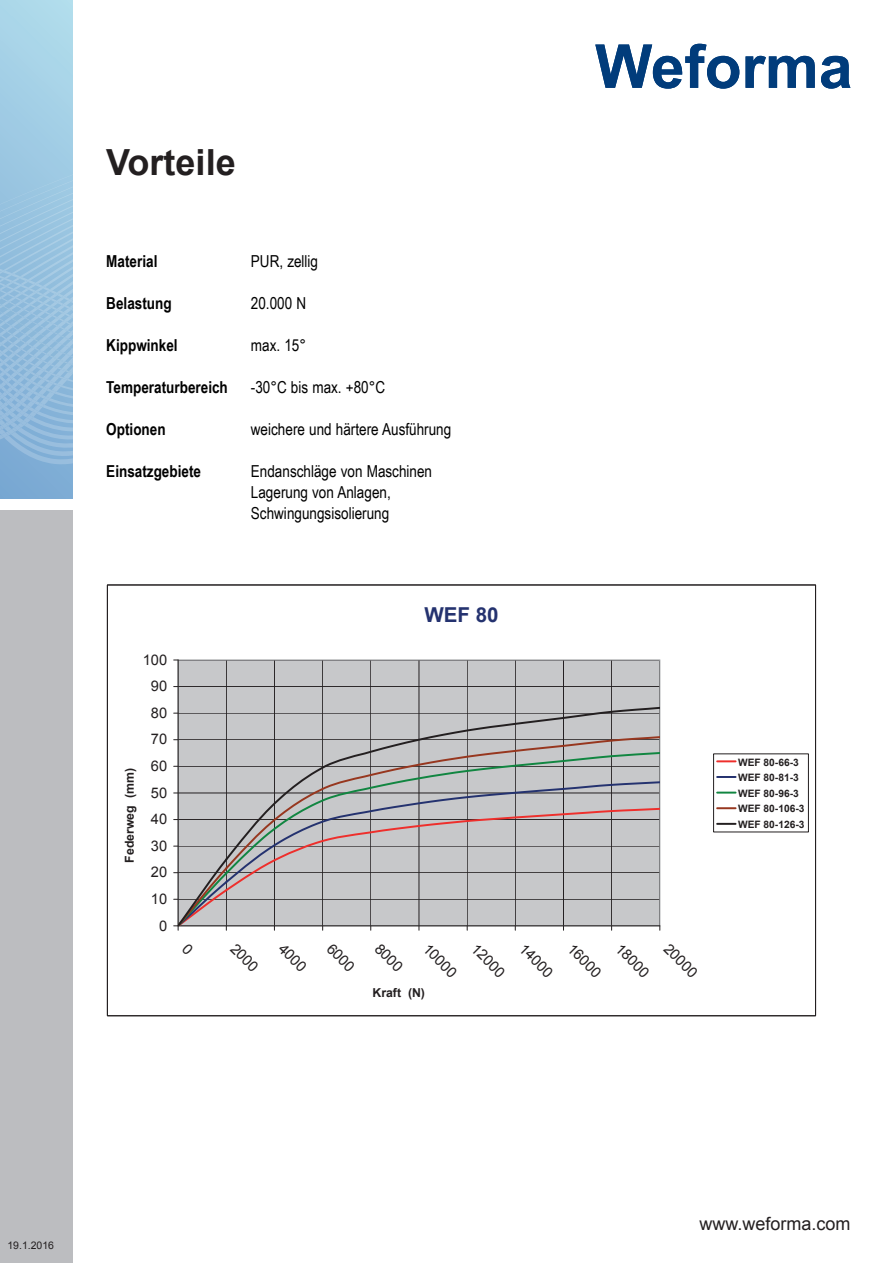
<style>
.page{position:relative;width:893px;height:1263px;background:#fff}
.page>*{position:absolute;margin:0;border:0;box-sizing:border-box;transform-origin:0 0}
.t1{font:700 36px "Arial";color:#231f20}
.t2{font:700 20.55px "Arial";color:#24326f}
.t3{font:18px "Arial";color:#231f20}
.t4{font:16.5px/21px "Arial Narrow";color:#000}
.t5{font:700 16.5px "Arial Narrow";color:#000}
.t6{font:14.7px "Arial";color:#231f20}
.t7{font:700 12.3px "Arial";color:#231f20}
.t8{font:10.5px "Arial";color:#231f20}
.t9{font:700 10.2px/15.6px "Arial";color:#231f20}
</style>
<div class="page">
<svg style="left:0;top:0;width:72px;height:499px;background:#9ecbe3"></svg>
<svg style="left:0;top:107px;width:72px;height:360px;background:#96c0de"></svg>
<div style="left:0;top:510px;width:72px;height:753px;background:#bcbdc0"></div>
<svg style="left:595px;top:44px;width:144px;height:45px"></svg>
<svg style="left:746px;top:56px;width:69px;height:32px"></svg>
<svg style="left:821px;top:56px;width:29px;height:33px"></svg>
<div style="left:178px;top:660px;width:482px;height:266px;background:#c7c8ca"></div>
<hr style="left:178px;top:766px;width:482px;height:1px;background:#231f20">
<hr style="left:178px;top:740px;width:482px;height:1px;background:#231f20">
<hr style="left:178px;top:713px;width:482px;height:1px;background:#231f20">
<hr style="left:178px;top:686px;width:482px;height:1px;background:#231f20">
<hr style="left:226px;top:660px;width:1px;height:266px;background:#231f20">
<hr style="left:274px;top:660px;width:1px;height:266px;background:#231f20">
<hr style="left:323px;top:660px;width:1px;height:266px;background:#231f20">
<hr style="left:371px;top:660px;width:1px;height:266px;background:#231f20">
<hr style="left:419px;top:660px;width:1px;height:266px;background:#231f20">
<hr style="left:467px;top:660px;width:1px;height:266px;background:#231f20">
<hr style="left:515px;top:660px;width:1px;height:266px;background:#231f20">
<hr style="left:563px;top:660px;width:1px;height:266px;background:#231f20">
<hr style="left:612px;top:660px;width:1px;height:266px;background:#231f20">
<hr style="left:660px;top:660px;width:1px;height:266px;background:#231f20">
<hr style="left:178px;top:660px;width:1px;height:266px;background:#231f20">
<svg style="left:614px;top:752px;width:46px;height:5px"></svg>
<svg style="left:614px;top:736px;width:46px;height:6px"></svg>
<svg style="left:174px;top:781px;width:487px;height:149px"></svg>
<svg style="left:224px;top:710px;width:390px;height:152px"></svg>
<svg style="left:610px;top:707px;width:50px;height:6px"></svg>
<svg style="left:717px;top:760px;width:19px;height:2px"></svg>
<svg style="left:717px;top:776px;width:19px;height:2px"></svg>
<svg style="left:717px;top:792px;width:19px;height:1px"></svg>
<svg style="left:717px;top:807px;width:19px;height:2px"></svg>
<svg style="left:717px;top:823px;width:19px;height:2px"></svg>
<h1 class="t1" style="left:106px;top:138px;width:131px">Vorteile</h1>
<p class="t5" style="left:106px;top:249px;width:53px">Material</p>
<p class="t4" style="left:251px;top:250px;width:69px">PUR, zellig</p>
<p class="t5" style="left:106px;top:291px;width:67px">Belastung</p>
<p class="t4" style="left:251px;top:292px;width:57px">20.000 N</p>
<p class="t5" style="left:106px;top:333px;width:73px">Kippwinkel</p>
<p class="t4" style="left:251px;top:334px;width:57px">max. 15°</p>
<p class="t5" style="left:106px;top:375px;width:123px">Temperaturbereich</p>
<p class="t4" style="left:251px;top:376px;width:136px">-30°C bis max. +80°C</p>
<p class="t5" style="left:106px;top:417px;width:61px">Optionen</p>
<p class="t4" style="left:251px;top:418px;width:202px">weichere und härtere Ausführung</p>
<p class="t5" style="left:106px;top:459px;width:96px">Einsatzgebiete</p>
<p class="t4" style="left:251px;top:460px;width:183px">Endanschläge von Maschinen<br>Lagerung von Anlagen,<br>Schwingungsisolierung</p>
<p class="t6" style="left:143px;top:650px;width:26px">100</p>
<p class="t6" style="left:151px;top:676px;width:18px">90</p>
<p class="t6" style="left:151px;top:703px;width:18px">80</p>
<p class="t6" style="left:151px;top:730px;width:18px">70</p>
<p class="t2" style="left:424px;top:601px;width:76px">WEF 80</p>
<p class="t7" style="left:121px;top:863px;width:96px;rotate:-90deg">Federweg (mm)</p>
<p class="t9" style="left:738px;top:754px;width:68px">WEF 80-66-3<br>WEF 80-81-3<br>WEF 80-96-3<br>WEF 80-106-3<br>WEF 80-126-3</p>
<p class="t6" style="left:151px;top:756px;width:18px">60</p>
<p class="t6" style="left:151px;top:783px;width:18px">50</p>
<p class="t6" style="left:151px;top:809px;width:18px">40</p>
<p class="t6" style="left:151px;top:836px;width:18px">30</p>
<p class="t6" style="left:151px;top:862px;width:18px">20</p>
<p class="t6" style="left:151px;top:889px;width:18px">10</p>
<p class="t6" style="left:159px;top:916px;width:10px">0</p>
<p class="t6" style="left:240px;top:939px;width:34px;rotate:45deg">2000</p>
<p class="t6" style="left:288px;top:939px;width:34px;rotate:45deg">4000</p>
<p class="t6" style="left:336px;top:939px;width:34px;rotate:45deg">6000</p>
<p class="t6" style="left:384px;top:939px;width:34px;rotate:45deg">8000</p>
<p class="t6" style="left:432px;top:939px;width:42px;rotate:45deg">10000</p>
<p class="t6" style="left:481px;top:939px;width:42px;rotate:45deg">12000</p>
<p class="t6" style="left:529px;top:939px;width:42px;rotate:45deg">14000</p>
<p class="t6" style="left:577px;top:939px;width:42px;rotate:45deg">16000</p>
<p class="t6" style="left:625px;top:939px;width:42px;rotate:45deg">18000</p>
<p class="t6" style="left:673px;top:939px;width:42px;rotate:45deg">20000</p>
<p class="t7" style="left:372px;top:985px;width:54px">Kraft (N)</p>
<p class="t8" style="left:7px;top:1239px;width:48px">19.1.2016</p>
<p class="t3" style="left:699px;top:1211px;width:153px">www.weforma.com</p>
</div>
